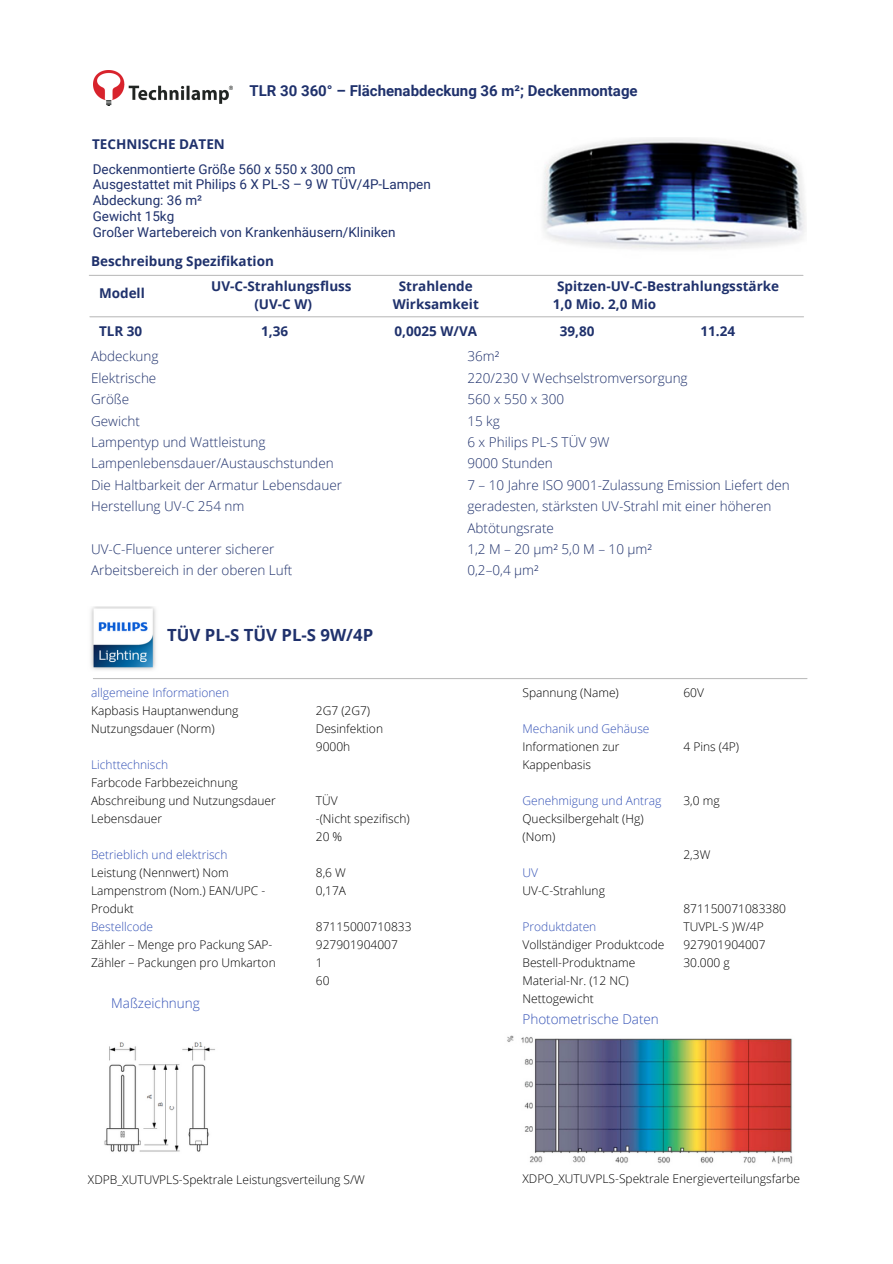
<style>
.page{position:relative;width:893px;height:1264px;background:#fff}
.page>*{position:absolute;margin:0;border:0;box-sizing:border-box;transform-origin:0 0}
.t1{font:700 16.8px "Open Sans";color:#1f316c}
.t2{font:700 15px "Roboto";color:#1f316c}
.t3{font:300 13.5px/21.3px "Open Sans";color:#1f316c}
.t4{font:700 13.5px/18px "Open Sans";color:#1f316c;text-align:center}
.t5{font:13.5px "Roboto";color:#1f316c}
.t6{font:300 13.5px "Open Sans";color:#3452b6}
.t7{font:300 12px/18px "Open Sans";color:#000}
.t8{font:300 12px "Open Sans";color:#3452b6}
</style>
<div class="page">
<img style="left:543px;top:138px;width:263px;height:112px">
<img style="left:507px;top:1035px;width:286px;height:129px">
<hr style="left:89px;top:275px;width:713px;height:1px;background:#bebebe">
<hr style="left:90px;top:316px;width:713px;height:1px;background:#bebebe">
<img style="left:104px;top:1042px;width:111px;height:110px">
<img style="left:91px;top:606px;width:65px;height:64px">
<img style="left:93px;top:70px;width:139px;height:35px">
<hr style="left:93px;top:678px;width:714px;height:1px;background:#bebebe">
<p class="t4" style="left:92px;top:134px;width:134px">TECHNISCHE DATEN</p>
<p class="t2" style="left:249px;top:82px;width:390px">TLR 30 360° – Flächenabdeckung 36 m²; Deckenmontage</p>
<p class="t5" style="left:93px;top:161px;width:264px">Deckenmontierte Größe 560 x 550 x 300 cm</p>
<p class="t5" style="left:93px;top:177px;width:339px">Ausgestattet mit Philips 6 X PL-S – 9 W TÜV/4P-Lampen</p>
<p class="t5" style="left:93px;top:192px;width:111px">Abdeckung: 36 m²</p>
<p class="t5" style="left:93px;top:208px;width:83px">Gewicht 15kg</p>
<p class="t5" style="left:93px;top:224px;width:304px">Großer Wartebereich von Krankenhäusern/Kliniken</p>
<p class="t4" style="left:91px;top:251px;width:184px">Beschreibung Spezifikation</p>
<p class="t4" style="left:99px;top:284px;width:47px">Modell</p>
<p class="t4" style="left:211px;top:276px;width:142px">UV-C-Strahlungsfluss</p>
<p class="t4" style="left:254px;top:294px;width:59px">(UV-C W)</p>
<p class="t4" style="left:392px;top:276px;width:88px">Strahlende<br>Wirksamkeit</p>
<p class="t4" style="left:557px;top:276px;width:224px">Spitzen-UV-C-Bestrahlungsstärke</p>
<p class="t4" style="left:553px;top:294px;width:105px">1,0 Mio. 2,0 Mio</p>
<p class="t4" style="left:99px;top:322px;width:45px">TLR 30</p>
<p class="t4" style="left:261px;top:322px;width:28px">1,36</p>
<p class="t4" style="left:394px;top:322px;width:84px">0,0025 W/VA</p>
<p class="t4" style="left:559px;top:322px;width:36px">39,80</p>
<p class="t4" style="left:700px;top:322px;width:36px">11.24</p>
<p class="t3" style="left:91px;top:345px;width:69px">Abdeckung</p>
<p class="t3" style="left:91px;top:367px;width:67px">Elektrische</p>
<p class="t3" style="left:91px;top:388px;width:40px">Größe</p>
<p class="t3" style="left:91px;top:409px;width:50px">Gewicht</p>
<p class="t3" style="left:91px;top:431px;width:244px">Lampentyp und Wattleistung<br>Lampenlebensdauer/Austauschstunden</p>
<p class="t3" style="left:91px;top:474px;width:252px">Die Haltbarkeit der Armatur Lebensdauer<br>Herstellung UV-C 254 nm</p>
<p class="t3" style="left:91px;top:538px;width:185px">UV-C-Fluence unterer sicherer</p>
<p class="t3" style="left:91px;top:559px;width:203px">Arbeitsbereich in der oberen Luft</p>
<p class="t1" style="left:167px;top:622px;width:207px">TÜV PL-S TÜV PL-S 9W/4P</p>
<p class="t8" style="left:91px;top:684px;width:139px">allgemeine Informationen</p>
<p class="t7" style="left:91px;top:701px;width:149px">Kapbasis Hauptanwendung<br>Nutzungsdauer (Norm)</p>
<p class="t8" style="left:91px;top:756px;width:79px">Lichttechnisch</p>
<p class="t7" style="left:91px;top:773px;width:186px">Farbcode Farbbezeichnung<br>Abschreibung und Nutzungsdauer<br>Lebensdauer</p>
<p class="t8" style="left:91px;top:846px;width:138px">Betrieblich und elektrisch</p>
<p class="t7" style="left:91px;top:863px;width:176px">Leistung (Nennwert) Nom<br>Lampenstrom (Nom.) EAN/UPC -<br>Produkt</p>
<p class="t8" style="left:91px;top:918px;width:64px">Bestellcode</p>
<p class="t7" style="left:91px;top:935px;width:186px">Zähler – Menge pro Packung SAP-<br>Zähler – Packungen pro Umkarton</p>
<p class="t6" style="left:111px;top:993px;width:90px">Maßzeichnung</p>
<p class="t7" style="left:316px;top:701px;width:69px">2G7 (2G7)<br>Desinfektion</p>
<p class="t7" style="left:316px;top:737px;width:36px">9000h</p>
<p class="t7" style="left:316px;top:791px;width:23px">TÜV</p>
<p class="t7" style="left:316px;top:809px;width:95px">-(Nicht spezifisch)</p>
<p class="t7" style="left:316px;top:827px;width:28px">20 %</p>
<p class="t7" style="left:316px;top:863px;width:32px">8,6 W</p>
<p class="t7" style="left:316px;top:881px;width:32px">0,17A</p>
<p class="t7" style="left:316px;top:917px;width:97px">87115000710833</p>
<p class="t7" style="left:316px;top:935px;width:84px">927901904007</p>
<p class="t7" style="left:316px;top:953px;width:8px">1</p>
<p class="t7" style="left:316px;top:971px;width:15px">60</p>
<p class="t3" style="left:467px;top:345px;width:33px">36m²</p>
<p class="t3" style="left:467px;top:367px;width:222px">220/230 V Wechselstromversorgung</p>
<p class="t3" style="left:467px;top:388px;width:98px">560 x 550 x 300</p>
<p class="t3" style="left:467px;top:409px;width:34px">15 kg</p>
<p class="t3" style="left:467px;top:431px;width:143px">6 x Philips PL-S TÜV 9W</p>
<p class="t3" style="left:467px;top:452px;width:87px">9000 Stunden</p>
<p class="t3" style="left:467px;top:474px;width:324px">7 – 10 Jahre ISO 9001-Zulassung Emission Liefert den geradesten, stärksten UV-Strahl mit einer höheren<br>Abtötungsrate</p>
<p class="t3" style="left:467px;top:538px;width:186px">1,2 M – 20 µm² 5,0 M – 10 µm²</p>
<p class="t3" style="left:467px;top:559px;width:73px">0,2–0,4 µm²</p>
<p class="t7" style="left:522px;top:683px;width:98px">Spannung (Name)</p>
<p class="t8" style="left:522px;top:720px;width:128px">Mechanik und Gehäuse</p>
<p class="t7" style="left:522px;top:737px;width:99px">Informationen zur<br>Kappenbasis</p>
<p class="t8" style="left:522px;top:792px;width:140px">Genehmigung und Antrag</p>
<p class="t7" style="left:522px;top:809px;width:123px">Quecksilbergehalt (Hg) (Nom)</p>
<p class="t8" style="left:522px;top:864px;width:17px">UV</p>
<p class="t7" style="left:522px;top:881px;width:84px">UV-C-Strahlung</p>
<p class="t8" style="left:522px;top:918px;width:75px">Produktdaten</p>
<p class="t7" style="left:522px;top:935px;width:143px">Vollständiger Produktcode<br>Bestell-Produktname<br>Material-Nr. (12 NC)<br>Nettogewicht</p>
<p class="t6" style="left:522px;top:1009px;width:138px">Photometrische Daten</p>
<p class="t7" style="left:683px;top:683px;width:22px">60V</p>
<p class="t7" style="left:683px;top:737px;width:57px">4 Pins (4P)</p>
<p class="t7" style="left:683px;top:791px;width:38px">3,0 mg</p>
<p class="t7" style="left:683px;top:845px;width:28px">2,3W</p>
<p class="t7" style="left:683px;top:899px;width:104px">871150071083380<br>TUVPL-S )W/4P</p>
<p class="t7" style="left:683px;top:935px;width:84px">927901904007</p>
<p class="t7" style="left:683px;top:953px;width:48px">30.000 g</p>
<p class="t7" style="left:88px;top:1170px;width:278px">XDPB_XUTUVPLS-Spektrale Leistungsverteilung S/W</p>
<p class="t7" style="left:522px;top:1169px;width:279px">XDPO_XUTUVPLS-Spektrale Energieverteilungsfarbe</p>
</div>
